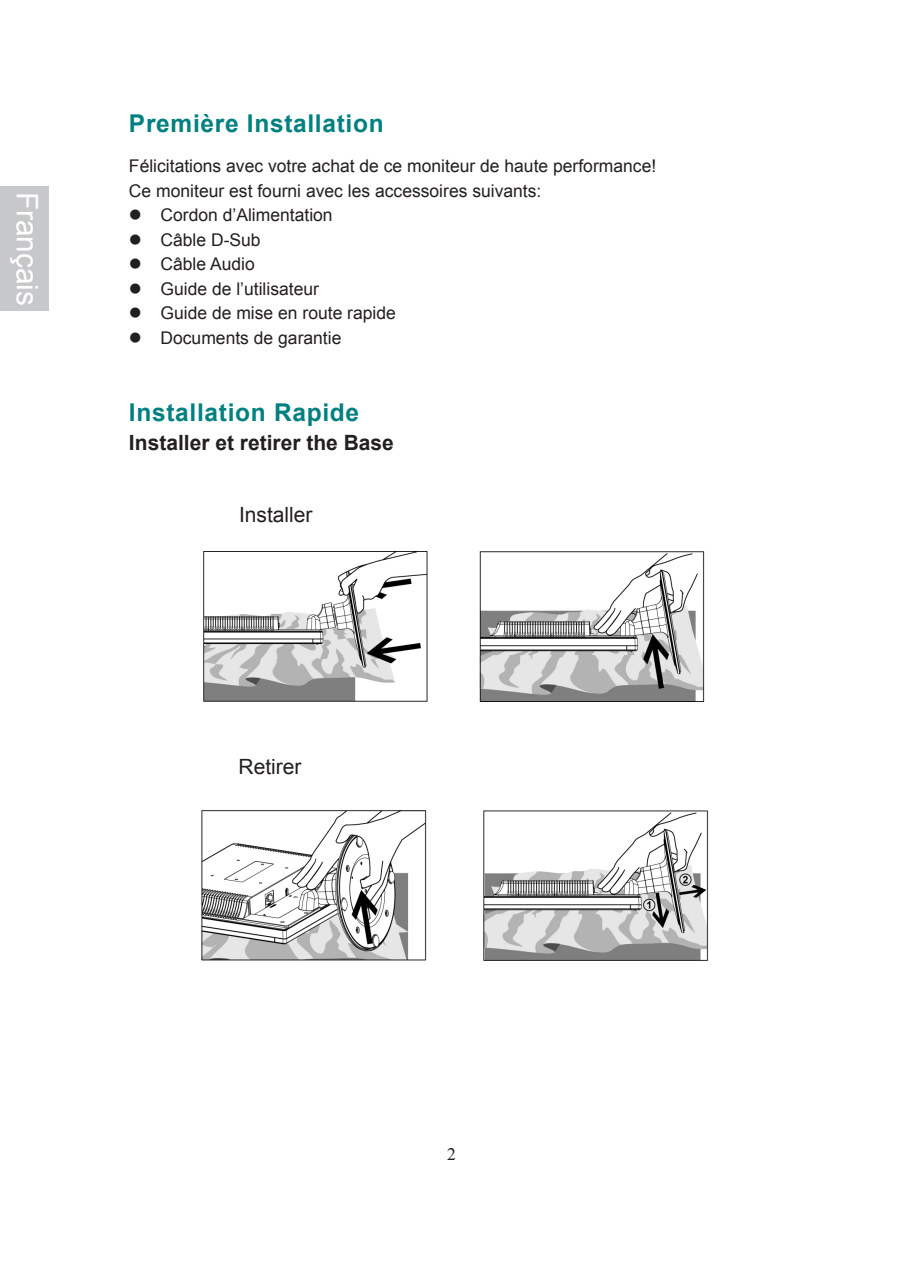
<style>
.page{position:relative;width:903px;height:1275px;background:#fff}
.page>*{position:absolute;margin:0;border:0;box-sizing:border-box;transform-origin:0 0}
.t1{font:29.75px "Arial";color:#fff}
.t2{font:700 24.5px "Arial";letter-spacing:.03em;color:#008080}
.t3{font:700 21px "Arial";color:#231f20}
.t4{font:21px "Arial";color:#231f20}
.t5{font:17.5px/24.5px "Arial";color:#231f20}
</style>
<div class="page">
<div style="left:0;top:186px;width:49px;height:124px;background:#c7c8ca"></div>
<img style="left:203px;top:551px;width:502px;height:150px">
<img style="left:201px;top:810px;width:508px;height:151px">
<h1 class="t1" style="left:47px;top:192px;width:116px;rotate:90deg">Français</h1>
<h2 class="t2" style="left:129px;top:107px;width:256px">Première Installation</h2>
<p class="t5" style="left:129px;top:154px;width:529px">Félicitations avec votre achat de ce moniteur de haute performance!<br>Ce moniteur est fourni avec les accessoires suivants:</p>
<p class="t5" style="left:129px;top:203px;width:205px">● Cordon d’Alimentation</p>
<p class="t5" style="left:129px;top:227px;width:133px">● Câble D-Sub</p>
<p class="t5" style="left:129px;top:252px;width:127px">● Câble Audio</p>
<p class="t5" style="left:129px;top:276px;width:192px">● Guide de l’utilisateur</p>
<p class="t5" style="left:129px;top:301px;width:268px">● Guide de mise en route rapide</p>
<p class="t5" style="left:129px;top:325px;width:214px">● Documents de garantie</p>
<h2 class="t2" style="left:129px;top:396px;width:232px">Installation Rapide</h2>
<p class="t3" style="left:129px;top:429px;width:266px">Installer et retirer the Base</p>
<p class="t4" style="left:239px;top:501px;width:75px">Installer</p>
<p class="t4" style="left:239px;top:753px;width:64px">Retirer</p>
</div>
